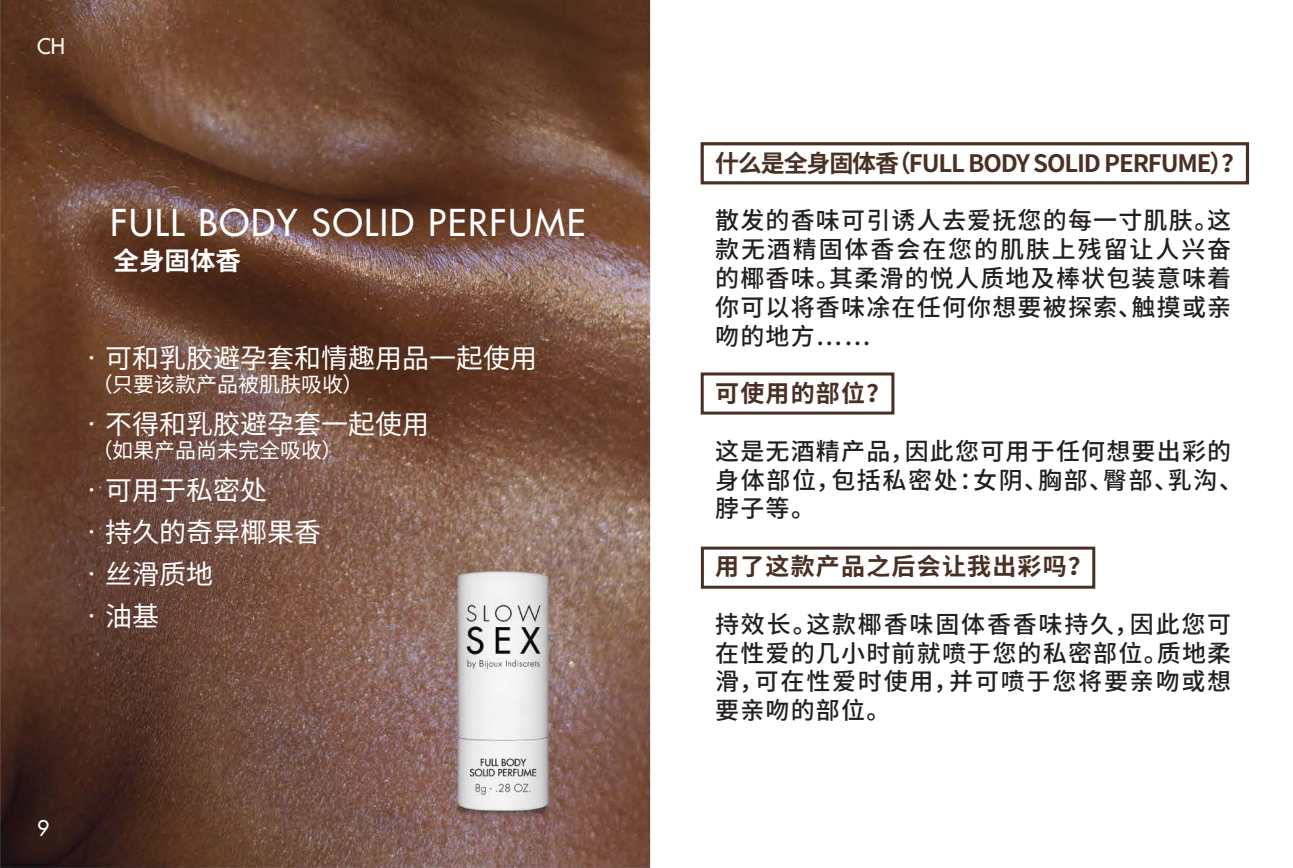
<style>
.page{position:relative;width:1293px;height:868px;background:#fff}
.page>*{position:absolute;margin:0;border:0;box-sizing:border-box;transform-origin:0 0}
.t1{font:500 36px "Futura Std";letter-spacing:.05em;color:#fff}
.t2{font:27px "Noto Sans SC";color:#fff}
.t3{font:700 25.5px "Noto Sans SC";color:#fff}
.t4{font:500 24px/28.8px "Noto Sans SC";letter-spacing:.05em;color:#231f20;text-align:justify}
.t5{font:700 24px "Noto Sans SC";letter-spacing:-.05em;color:#493025}
.t6{font:700 24px "Noto Sans SC";letter-spacing:.05em;color:#493025}
.t7{font:21px "Noto Sans SC";color:#fff}
.t8{font:500 21px "Futura Std";color:#fff}
</style>
<div class="page">
<img style="left:0;top:301px;width:1096px;height:566px">
<img style="left:0;top:0;width:1250px;height:301px">
<div style="left:700px;top:372px;width:194px;height:42px;border:3px solid #493025"></div>
<div style="left:701px;top:546px;width:394px;height:42px;border:3px solid #493025"></div>
<div style="left:700px;top:142px;width:549px;height:42px;border:3px solid #493025"></div>
<p class="t8" style="left:37px;top:33px;width:30px">CH</p>
<h1 class="t1" style="left:110px;top:200px;width:477px">FULL BODY SOLID PERFUME</h1>
<p class="t3" style="left:113px;top:246px;width:129px">全身固体香</p>
<p class="t2" style="left:78px;top:343px;width:461px">•可和乳胶避孕套和情趣用品一起使用</p>
<p class="t7" style="left:92px;top:372px;width:273px">（只要该款产品被肌肤吸收）</p>
<p class="t2" style="left:78px;top:409px;width:352px">•不得和乳胶避孕套一起使用</p>
<p class="t7" style="left:92px;top:438px;width:252px">（如果产品尚未完全吸收）</p>
<p class="t2" style="left:78px;top:475px;width:191px">•可用于私密处</p>
<p class="t2" style="left:78px;top:517px;width:245px">•持久的奇异椰果香</p>
<p class="t2" style="left:78px;top:559px;width:137px">•丝滑质地</p>
<p class="t2" style="left:78px;top:601px;width:83px">•油基</p>
<p class="t8" style="left:37px;top:814px;width:14px">9</p>
<p class="t5" style="left:715px;top:149px;width:532px">什么是全身固体香（FULL BODY SOLID PERFUME）？</p>
<p class="t4" style="left:715px;top:206px;width:518px">散发的香味可引诱人去爱抚您的每一寸肌肤。这款无酒精固体香会在您的肌肤上残留让人兴奋的椰香味。其柔滑的悦人质地及棒状包装意味着你可以将香味凃在任何你想要被探索、触摸或亲吻的地方……</p>
<p class="t5" style="left:715px;top:380px;width:177px">可使用的部位？</p>
<p class="t4" style="left:715px;top:437px;width:529px;text-align:left">这是无酒精产品，因此您可用于任何想要出彩的身体部位，包括私密处：女阴、胸部、臀部、乳沟、脖子等。</p>
<p class="t6" style="left:715px;top:552px;width:378px">用了这款产品之后会让我出彩吗？</p>
<p class="t4" style="left:715px;top:610px;width:518px">持效长。这款椰香味固体香香味持久，因此您可在性爱的几小时前就喷于您的私密部位。质地柔滑，可在性爱时使用，并可喷于您将要亲吻或想要亲吻的部位。</p>
</div>
